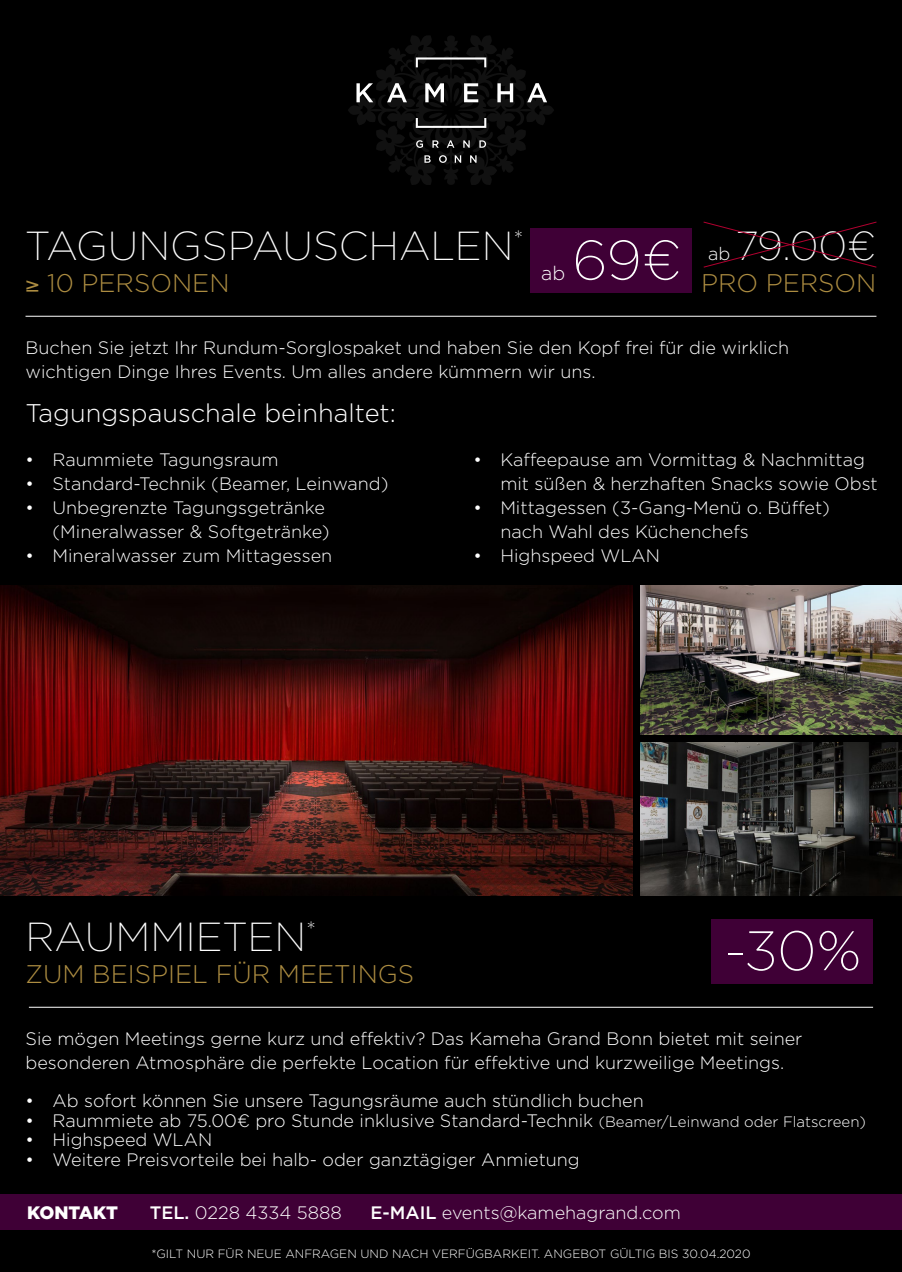
<style>
.page{position:relative;width:902px;height:1272px;background:#fff}
.page>*{position:absolute;margin:0;border:0;box-sizing:border-box;transform-origin:0 0}
.t1{font:200 55.5px "Gotham";color:#fff}
.t2{font:200 40.5px "Gotham";color:#fff}
.t3{font:300 25.5px "Gotham";color:#ac8c41}
.t4{font:300 25.5px "Gotham";color:#fff}
.t5{font:300 19.5px "Gotham";color:#fff}
.t6{font:300 18px/24px "Gotham";color:#fff}
.t7{font:900 18px "Gotham";letter-spacing:-.005em;color:#fff}
.t8{font:300 12px "Gotham";color:#fff}
.s1{font-size:15px}
.s2{font-weight:500}
</style>
<div class="page">
<div style="left:0;top:0;width:901px;height:1271px;background:#000"></div>
<svg style="left:348px;top:35px;width:206px;height:150px"></svg>
<div style="left:0;top:1194px;width:901px;height:35px;background:#3f0036"></div>
<img style="left:640px;top:585px;width:261px;height:149px">
<img style="left:640px;top:742px;width:261px;height:153px">
<img style="left:0;top:585px;width:632px;height:310px">
<hr style="left:29px;top:1006px;width:844px;height:1px;background:#fff">
<hr style="left:26px;top:316px;width:850px;height:1px;background:#fff">
<div style="left:711px;top:918px;width:161px;height:65px;background:#3f0036"></div>
<div style="left:530px;top:228px;width:161px;height:64px;background:#3f0036"></div>
<svg style="left:703px;top:221px;width:174px;height:47px"></svg>
<h2 class="t2" style="left:26px;top:220px;width:499px">TAGUNGSPAUSCHALEN<sup>*</sup></h2>
<h3 class="t3" style="left:26px;top:267px;width:205px">≥ 10 PERSONEN</h3>
<p class="t5" style="left:541px;top:260px;width:26px">ab</p>
<h1 class="t1" style="left:572px;top:225px;width:111px">69€</h1>
<h2 class="t2" style="left:735px;top:220px;width:142px">79.00€</h2>
<h3 class="t3" style="left:701px;top:267px;width:177px">PRO PERSON</h3>
<p class="t6" style="left:708px;top:241px;width:24px">ab</p>
<p class="t6" style="left:26px;top:335px;width:765px">Buchen Sie jetzt Ihr Rundum-Sorglospaket und haben Sie den Kopf frei für die wirklich wichtigen Dinge Ihres Events. Um alles andere kümmern wir uns.</p>
<h3 class="t4" style="left:26px;top:397px;width:372px">Tagungspauschale beinhaltet:</h3>
<p class="t6" style="left:26px;top:447px;width:255px">• Raummiete Tagungsraum</p>
<p class="t6" style="left:26px;top:471px;width:364px">• Standard-Technik (Beamer, Leinwand)</p>
<p class="t6" style="left:26px;top:495px;width:305px;text-align:right">• Unbegrenzte Tagungsgetränke (Mineralwasser &amp; Softgetränke)</p>
<p class="t6" style="left:26px;top:543px;width:308px">• Mineralwasser zum Mittagessen</p>
<p class="t6" style="left:500px;top:447px;width:379px;text-indent:-27px">• Kaffeepause am Vormittag &amp; Nachmittag mit süßen &amp; herzhaften Snacks sowie Obst</p>
<p class="t6" style="left:500px;top:495px;width:331px;text-indent:-27px">• Mittagessen (3-Gang-Menü o. Büffet) nach Wahl des Küchenchefs</p>
<p class="t6" style="left:473px;top:543px;width:188px">• Highspeed WLAN</p>
<h2 class="t2" style="left:26px;top:911px;width:292px">RAUMMIETEN<sup>*</sup></h2>
<h3 class="t3" style="left:26px;top:958px;width:390px">ZUM BEISPIEL FÜR MEETINGS</h3>
<h1 class="t1" style="left:724px;top:916px;width:138px">-30%</h1>
<p class="t6" style="left:26px;top:1026px;width:778px">Sie mögen Meetings gerne kurz und effektiv? Das Kameha Grand Bonn bietet mit seiner besonderen Atmosphäre die perfekte Location für effektive und kurzweilige Meetings.</p>
<p class="t6" style="left:26px;top:1088px;width:619px">• Ab sofort können Sie unsere Tagungsräume auch stündlich buchen</p>
<p class="t6" style="left:26px;top:1107px;width:841px">• Raummiete ab 75.00€ pro Stunde inklusive Standard-Technik <span class="s1">(Beamer/Leinwand oder Flatscreen)</span></p>
<p class="t6" style="left:26px;top:1127px;width:188px">• Highspeed WLAN</p>
<p class="t6" style="left:26px;top:1146px;width:555px">• Weitere Preisvorteile bei halb- oder ganztägiger Anmietung</p>
<p class="t7" style="left:27px;top:1200px;width:92px">KONTAKT</p>
<p class="t6" style="left:150px;top:1200px;width:193px"><span class="s2">TEL.</span> 0228 4334 5888</p>
<p class="t6" style="left:370px;top:1200px;width:312px"><span class="s2">E-MAIL</span> events@kamehagrand.com</p>
<p class="t8" style="left:151px;top:1246px;width:600px">*GILT NUR FÜR NEUE ANFRAGEN UND NACH VERFÜGBARKEIT. ANGEBOT GÜLTIG BIS 30.04.2020</p>
</div>
